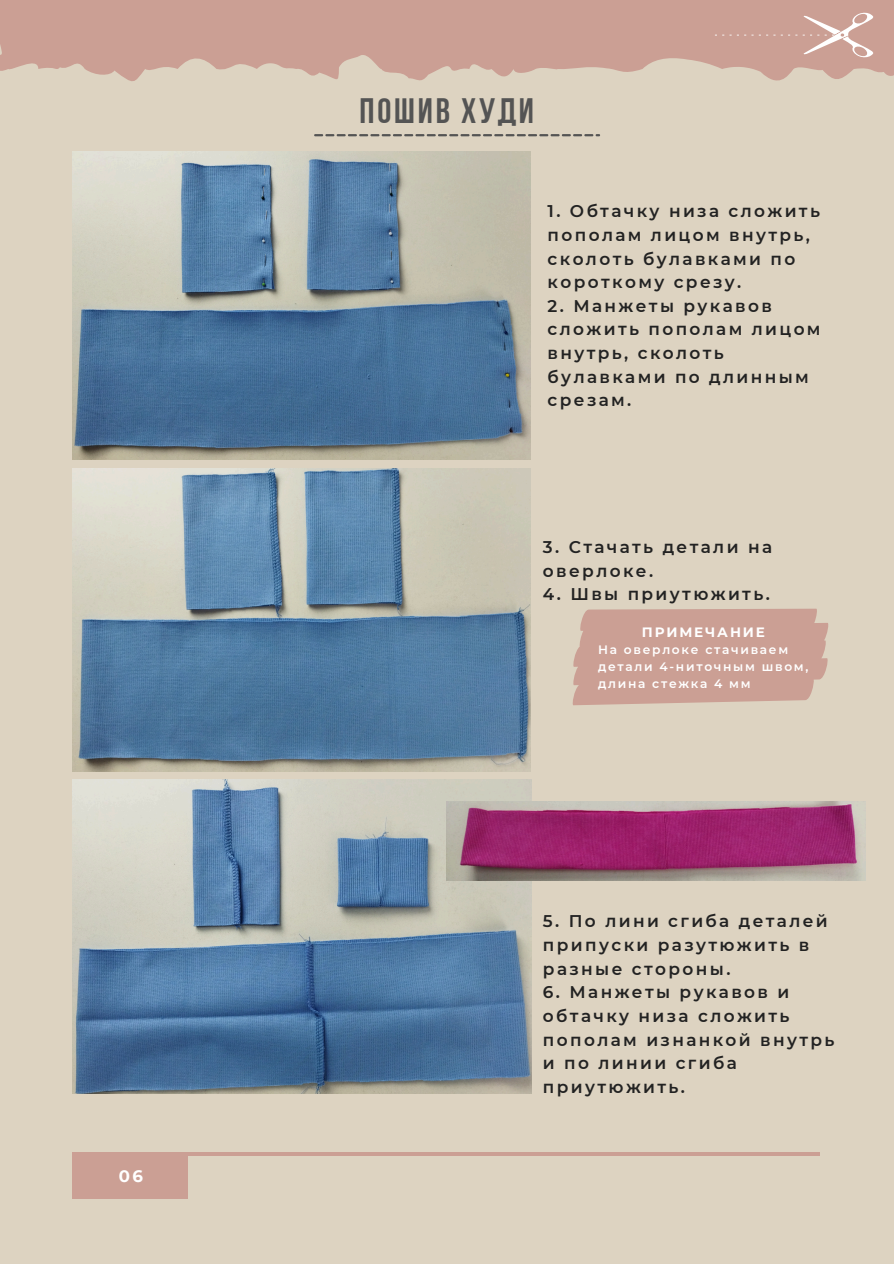
<style>
.page{position:relative;width:894px;height:1264px;background:#fff}
.page>*{position:absolute;margin:0;border:0;box-sizing:border-box;transform-origin:0 0}
.t1{font:35.25px "Bebas Neue Cyrillic";letter-spacing:.08em;color:#545454}
.t2{font:600 16.95px/23.7px "Montserrat";letter-spacing:.14em;color:#222}
.t3{font:700 16.5px "Montserrat";color:#fff}
.t4{font:700 13.5px "Montserrat";letter-spacing:.14em;color:#fff}
.t5{font:600 12.15px/16.8px "Montserrat";letter-spacing:.14em;color:#fff}
</style>
<div class="page">
<div style="left:0;top:0;width:893px;height:1263px;background:#ddd3c1"></div>
<div style="left:72px;top:1152px;width:115px;height:46px;background:#cb9f94"></div>
<hr style="left:72px;top:1152px;width:747px;height:3px;background:#cb9f94">
<svg style="left:0;top:0;width:893px;height:81px;fill:#cb9f94"></svg>
<svg style="left:744px;top:12px;width:131px;height:46px"></svg>
<svg style="left:722px;top:35px;width:16px;height:1px"></svg>
<svg style="left:572px;top:608px;width:256px;height:97px"></svg>
<svg style="left:314px;top:134px;width:286px;height:2px"></svg>
<img style="left:72px;top:151px;width:458px;height:309px">
<img style="left:72px;top:468px;width:458px;height:303px">
<img style="left:73px;top:779px;width:458px;height:314px">
<img style="left:446px;top:801px;width:419px;height:79px">
<p class="t3" style="left:119px;top:1166px;width:26px">06</p>
<p class="t1" style="left:359px;top:96px;width:176px">пошив худи</p>
<h2 class="t2" style="left:547px;top:199px;width:274px">1. Обтачку низа сложить пополам лицом внутрь, сколоть булавками по короткому срезу.</h2>
<h2 class="t2" style="left:547px;top:294px;width:274px">2. Манжеты рукавов сложить пополам лицом внутрь, сколоть булавками по длинным срезам.</h2>
<p class="t2" style="left:543px;top:535px;width:230px">3. Стачать детали на оверлоке.</p>
<p class="t2" style="left:543px;top:582px;width:228px">4. Швы приутюжить.</p>
<h1 class="t4" style="left:641px;top:623px;width:125px">ПРИМЕЧАНИЕ</h1>
<p class="t5" style="left:598px;top:641px;width:212px">На оверлоке стачиваем детали 4-ниточным швом,</p>
<p class="t5" style="left:598px;top:675px;width:154px">длина стежка 4 мм</p>
<h2 class="t2" style="left:543px;top:909px;width:286px">5. По лини сгиба деталей припуски разутюжить в разные стороны.</h2>
<h2 class="t2" style="left:543px;top:980px;width:293px">6. Манжеты рукавов и обтачку низа сложить пополам изнанкой внутрь и по линии сгиба приутюжить.</h2>
</div>
